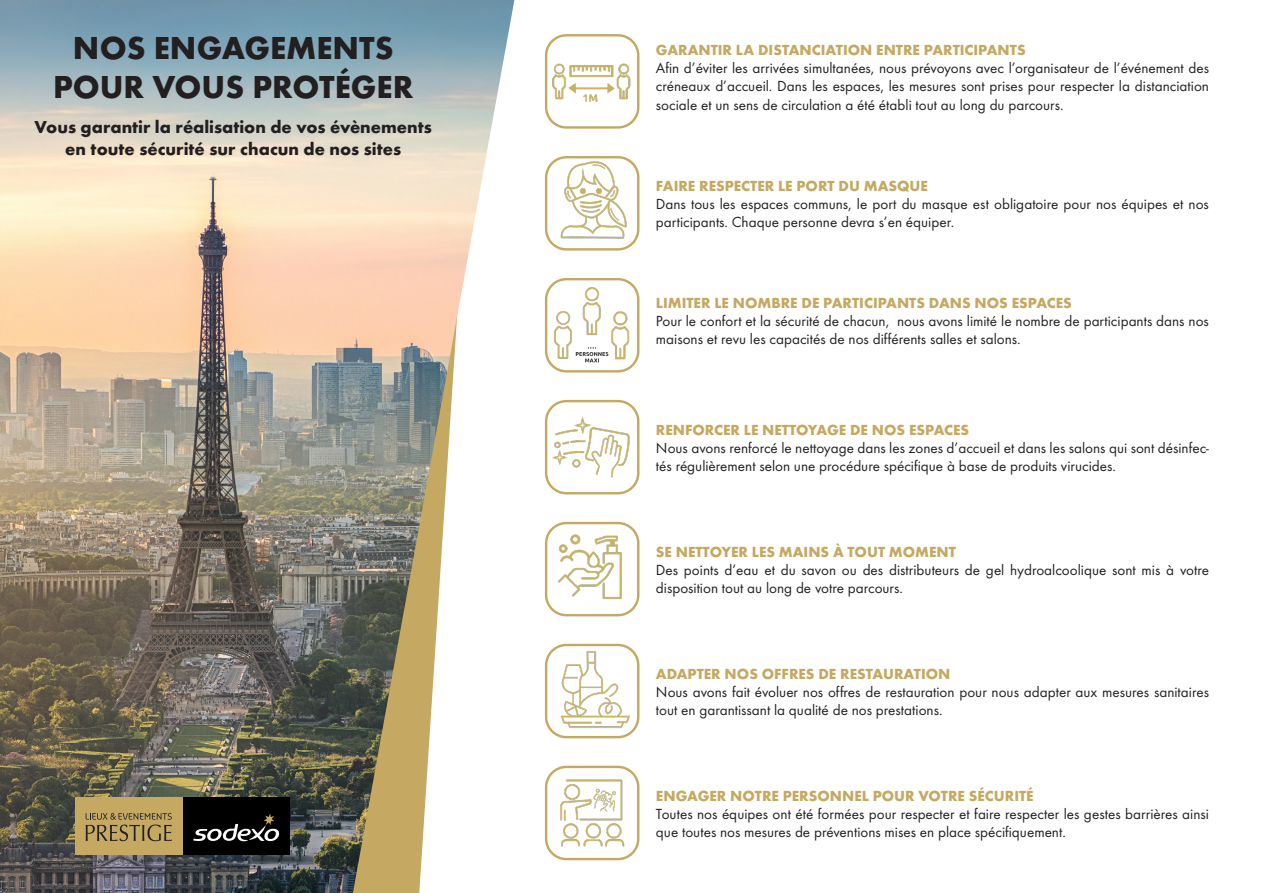
<style>
.page{position:relative;width:1263px;height:893px;background:#fff}
.page>*{position:absolute;margin:0;border:0;box-sizing:border-box;transform-origin:0 0}
.t1{font:700 33px/39.6px "Futura T";color:#231f20;text-align:center}
.t2{font:700 18px/21.6px "Futura T";color:#231f20;text-align:center}
.t3{font:15.15px/18.1px "Futura T";color:#231f20}
.t4{font:700 15.15px "Futura T";color:#c5a962}
</style>
<div class="page">
<img style="left:0;top:0;width:514px;height:893px">
<img style="left:547px;top:35px;width:91px;height:91px">
<div style="left:545px;top:34px;width:94px;height:95px;border:2px solid #c5a962;border-radius:20px"></div>
<img style="left:546px;top:157px;width:92px;height:91px">
<div style="left:545px;top:156px;width:94px;height:95px;border:2px solid #c5a962;border-radius:20px"></div>
<img style="left:546px;top:279px;width:92px;height:92px">
<div style="left:545px;top:278px;width:94px;height:94px;border:2px solid #c5a962;border-radius:20px"></div>
<img style="left:546px;top:401px;width:92px;height:92px">
<div style="left:545px;top:400px;width:94px;height:94px;border:2px solid #c5a962;border-radius:20px"></div>
<img style="left:546px;top:523px;width:92px;height:92px">
<div style="left:545px;top:522px;width:94px;height:94px;border:2px solid #c5a962;border-radius:20px"></div>
<img style="left:546px;top:645px;width:92px;height:92px">
<div style="left:545px;top:644px;width:94px;height:94px;border:2px solid #c5a962;border-radius:20px"></div>
<img style="left:546px;top:767px;width:92px;height:92px">
<div style="left:545px;top:766px;width:94px;height:94px;border:2px solid #c5a962;border-radius:20px"></div>
<div style="left:182px;top:797px;width:108px;height:57px;background:#000001"></div>
<div style="left:75px;top:797px;width:107px;height:57px;background:#c5a962"></div>
<svg style="left:193px;top:813px;width:87px;height:29px"></svg>
<svg style="left:86px;top:813px;width:86px;height:28px"></svg>
<p class="t1" style="left:53px;top:28px;width:362px">NOS ENGAGEMENTS<br>POUR VOUS PROTÉGER</p>
<p class="t2" style="left:35px;top:116px;width:399px">Vous garantir la réalisation de vos évènements en toute sécurité sur chacun de nos sites</p>
<p class="t4" style="left:656px;top:41px;width:371px">GARANTIR LA DISTANCIATION ENTRE PARTICIPANTS</p>
<p class="t3" style="left:656px;top:59px;width:555px;text-align:justify">Afin d’éviter les arrivées simultanées, nous prévoyons avec l’organisateur de l’événement des créneaux d’accueil. Dans les espaces, les mesures sont prises pour respecter la distanciation sociale et un sens de circulation a été établi tout au long du parcours.</p>
<p class="t4" style="left:656px;top:177px;width:273px">FAIRE RESPECTER LE PORT DU MASQUE</p>
<p class="t3" style="left:656px;top:195px;width:554px">Dans tous les espaces communs, le port du masque est obligatoire pour nos équipes et nos participants. Chaque personne devra s’en équiper.</p>
<p class="t4" style="left:656px;top:294px;width:417px">LIMITER LE NOMBRE DE PARTICIPANTS DANS NOS ESPACES</p>
<p class="t3" style="left:656px;top:312px;width:554px">Pour le confort et la sécurité de chacun, nous avons limité le nombre de participants dans nos maisons et revu les capacités de nos différents salles et salons.</p>
<p class="t4" style="left:656px;top:421px;width:315px">RENFORCER LE NETTOYAGE DE NOS ESPACES</p>
<p class="t3" style="left:656px;top:439px;width:554px">Nous avons renforcé le nettoyage dans les zones d’accueil et dans les salons qui sont désinfec&shy;tés régulièrement selon une procédure spécifique à base de produits virucides.</p>
<p class="t4" style="left:656px;top:543px;width:301px">SE NETTOYER LES MAINS À TOUT MOMENT</p>
<p class="t3" style="left:656px;top:561px;width:554px">Des points d’eau et du savon ou des distributeurs de gel hydroalcoolique sont mis à votre disposition tout au long de votre parcours.</p>
<p class="t4" style="left:656px;top:665px;width:296px">ADAPTER NOS OFFRES DE RESTAURATION</p>
<p class="t3" style="left:656px;top:683px;width:554px">Nous avons fait évoluer nos offres de restauration pour nous adapter aux mesures sanitaires tout en garantissant la qualité de nos prestations.</p>
<p class="t4" style="left:656px;top:787px;width:379px">ENGAGER NOTRE PERSONNEL POUR VOTRE SÉCURITÉ</p>
<p class="t3" style="left:656px;top:805px;width:554px">Toutes nos équipes ont été formées pour respecter et faire respecter les gestes barrières ainsi que toutes nos mesures de préventions mises en place spécifiquement.</p>
</div>
